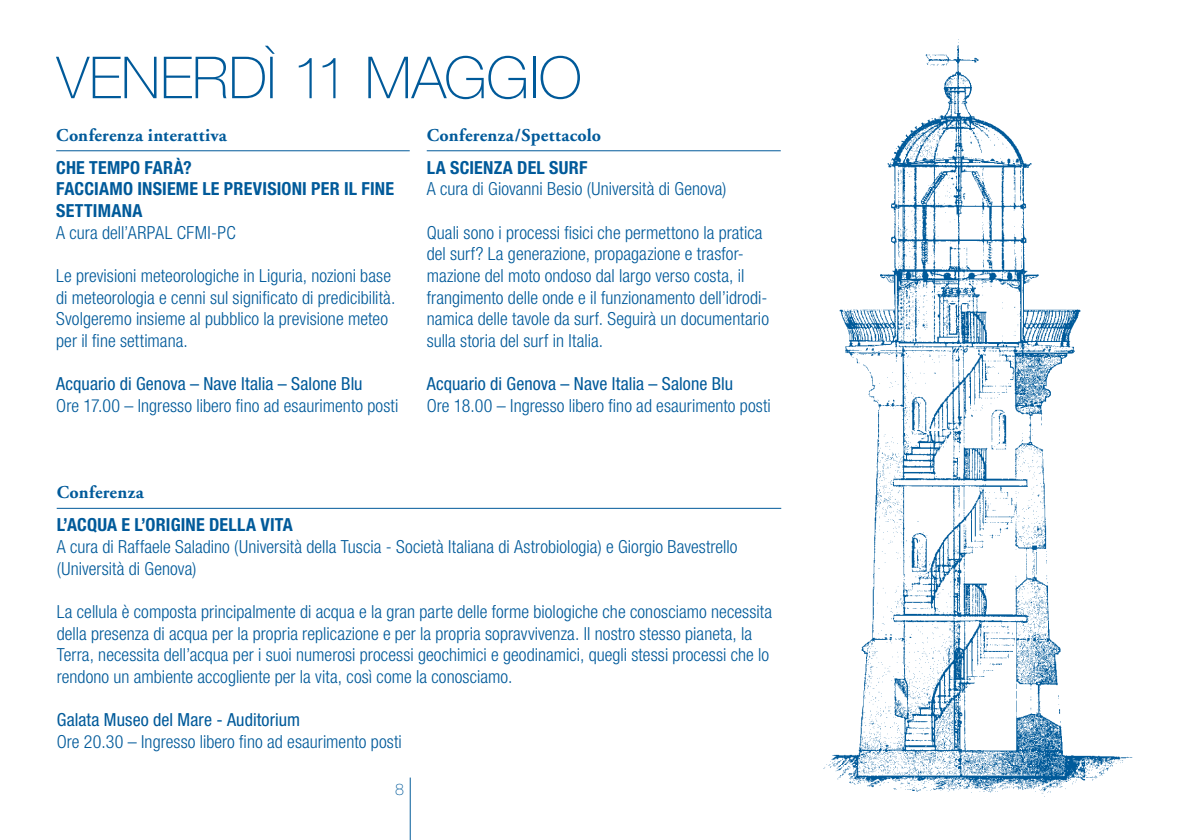
<style>
.page{position:relative;width:1191px;height:840px;background:#fff}
.page>*{position:absolute;margin:0;border:0;box-sizing:border-box;transform-origin:0 0}
.t1{font:100 58px "Helvetica Neue LT Std";letter-spacing:-.01em;color:#005a9a}
.t2{font:300 condensed 18px/21.6px "Helvetica Neue LT Std";letter-spacing:.005em;color:#005a9a}
.t3{font:condensed 18px "Helvetica Neue LT Std";letter-spacing:.005em;color:#005a9a}
.t4{font:700 condensed 18px/21.6px "Helvetica Neue LT Std";letter-spacing:.01em;color:#005a9a}
.t5{font:700 18px "Adobe Garamond";letter-spacing:.015em;color:#005a9a}
.t6{font:100 16px "Helvetica Neue LT Std";color:#005a9a}
</style>
<div class="page">
<hr style="left:57px;top:507px;width:724px;height:1px;background:#005a9a">
<hr style="left:410px;top:777px;width:1px;height:62px;background:#005a9a">
<img style="left:823px;top:39px;width:310px;height:758px">
<hr style="left:427px;top:150px;width:353px;height:1px;background:#005a9a">
<hr style="left:56px;top:150px;width:354px;height:1px;background:#005a9a">
<h1 class="t1" style="left:57px;top:44px;width:526px">VENERDÌ 11 MAGGIO</h1>
<p class="t5" style="left:56px;top:125px;width:172px">Conferenza interattiva</p>
<p class="t4" style="left:56px;top:156px;width:339px">CHE TEMPO FARÀ?<br>FACCIAMO INSIEME LE PREVISIONI PER IL FINE<br>SETTIMANA</p>
<p class="t2" style="left:56px;top:221px;width:181px">A cura dell’ARPAL CFMI-PC</p>
<p class="t2" style="left:56px;top:264px;width:341px">Le previsioni meteorologiche in Liguria, nozioni base di meteorologia e cenni sul significato di predicibilità.<br>Svolgeremo insieme al pubblico la previsione meteo per il fine settimana.</p>
<p class="t3" style="left:56px;top:373px;width:308px">Acquario di Genova – Nave Italia – Salone Blu</p>
<p class="t2" style="left:56px;top:394px;width:344px">Ore 17.00 – Ingresso libero fino ad esaurimento posti</p>
<p class="t5" style="left:427px;top:125px;width:176px">Conferenza/Spettacolo</p>
<p class="t4" style="left:427px;top:156px;width:162px">LA SCIENZA DEL SURF</p>
<p class="t2" style="left:427px;top:178px;width:301px">A cura di Giovanni Besio (Università di Genova)</p>
<p class="t2" style="left:427px;top:221px;width:344px">Quali sono i processi fisici che permettono la pratica del surf? La generazione, propagazione e trasfor&shy;mazione del moto ondoso dal largo verso costa, il frangimento delle onde e il funzionamento dell’idrodi&shy;namica delle tavole da surf. Seguirà un documentario sulla storia del surf in Italia.</p>
<p class="t3" style="left:427px;top:373px;width:308px">Acquario di Genova – Nave Italia – Salone Blu</p>
<p class="t2" style="left:427px;top:394px;width:346px">Ore 18.00 – Ingresso libero fino ad esaurimento posti</p>
<p class="t5" style="left:57px;top:482px;width:88px">Conferenza</p>
<p class="t4" style="left:57px;top:513px;width:238px">L’ACQUA E L’ORIGINE DELLA VITA</p>
<p class="t2" style="left:57px;top:535px;width:682px">A cura di Raffaele Saladino (Università della Tuscia - Società Italiana di Astrobiologia) e Giorgio Bavestrello (Università di Genova)</p>
<p class="t2" style="left:57px;top:600px;width:717px">La cellula è composta principalmente di acqua e la gran parte delle forme biologiche che conosciamo necessita della presenza di acqua per la propria replicazione e per la propria sopravvivenza. Il nostro stesso pianeta, la Terra, necessita dell’acqua per i suoi numerosi processi geochimici e geodinamici, quegli stessi processi che lo rendono un ambiente accogliente per la vita, così come la conosciamo.</p>
<p class="t3" style="left:57px;top:708px;width:245px">Galata Museo del Mare - Auditorium</p>
<p class="t2" style="left:57px;top:730px;width:346px">Ore 20.30 – Ingresso libero fino ad esaurimento posti</p>
<p class="t6" style="left:395px;top:779px;width:10px">8</p>
</div>
